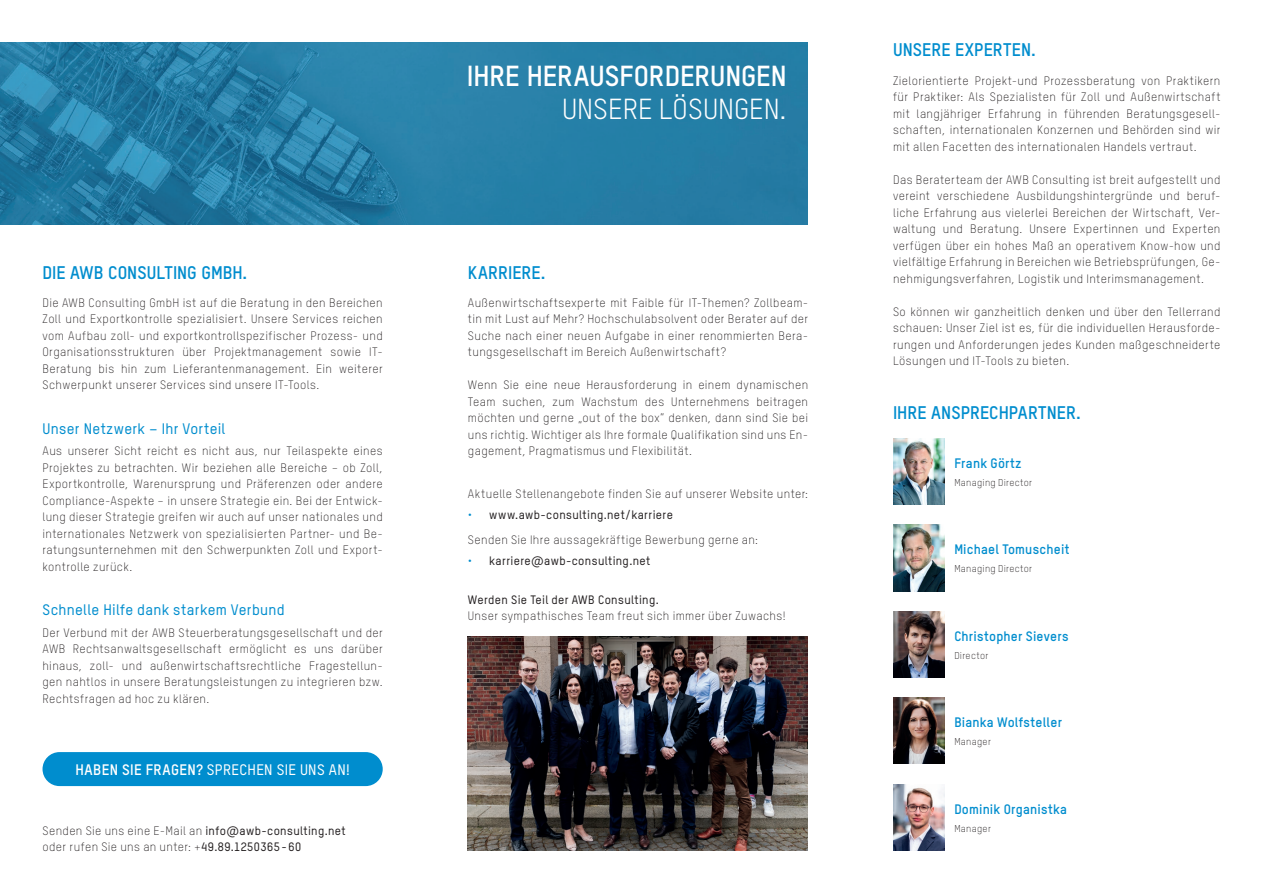
<style>
.page{position:relative;width:1263px;height:893px;background:#fff}
.page>*{position:absolute;margin:0;border:0;box-sizing:border-box;transform-origin:0 0}
.t1{font:700 28.5px "TSTARPRO";color:#fff}
.t2{font:28.5px "TSTARPRO";color:#fff}
.t3{font:700 18px "TSTARPRO";letter-spacing:.005em;color:#008dce}
.t4{font:500 15px "TSTARPRO";letter-spacing:.02em;color:#008dce}
.t5{font:500 15px "TSTARPRO";letter-spacing:.025em;color:#fff}
.t6{font:700 13.5px "TSTARPRO";letter-spacing:.015em;color:#008dce}
.t7{font:300 12px/16.5px "TSTARPRO";letter-spacing:.03em;color:#231f20;text-align:justify}
.t8{font:500 12px "TSTARPRO";letter-spacing:.03em;color:#231f20}
.t9{font:300 9.75px "TSTARPRO";letter-spacing:.03em;color:#231f20}
.s1{font-weight:700}
.s2{font-weight:500}
.s3{color:#008dce}
.s4{font-weight:300;color:#008dce}
</style>
<div class="page">
<img style="left:0;top:43px;width:808px;height:181px">
<div style="left:43px;top:752px;width:340px;height:34px;background:#008dce;border-radius:17px"></div>
<img style="left:893px;top:611px;width:51px;height:66px">
<img style="left:893px;top:784px;width:51px;height:66px">
<img style="left:893px;top:525px;width:51px;height:66px">
<img style="left:893px;top:698px;width:51px;height:66px">
<img style="left:893px;top:438px;width:51px;height:67px">
<img style="left:468px;top:637px;width:340px;height:213px">
<h2 class="t3" style="left:43px;top:260px;width:206px">DIE AWB CONSULTING GMBH.</h2>
<p class="t7" style="left:43px;top:294px;width:342px">Die AWB Consulting GmbH ist auf die Beratung in den Bereichen Zoll und Exportkontrolle spezialisiert. Unsere Services reichen vom Aufbau zoll- und exportkontrollspezifischer Prozess- und Organisationsstrukturen über Projektmanagement sowie IT-Beratung bis hin zum Lieferantenmanagement. Ein weiterer Schwerpunkt unserer Services sind unsere IT-Tools.</p>
<p class="t4" style="left:43px;top:418px;width:184px">Unser Netzwerk – Ihr Vorteil</p>
<p class="t7" style="left:43px;top:442px;width:342px">Aus unserer Sicht reicht es nicht aus, nur Teilaspekte eines Projektes zu betrachten. Wir beziehen alle Bereiche – ob Zoll, Exportkontrolle, Warenursprung und Präferenzen oder andere Compliance-Aspekte – in unsere Strategie ein. Bei der Entwick&shy;lung dieser Strategie greifen wir auch auf unser nationales und internationales Netzwerk von spezialisierten Partner- und Be&shy;ratungsunternehmen mit den Schwerpunkten Zoll und Export&shy;kontrolle zurück.</p>
<p class="t4" style="left:43px;top:600px;width:244px">Schnelle Hilfe dank starkem Verbund</p>
<p class="t7" style="left:43px;top:624px;width:342px">Der Verbund mit der AWB Steuerberatungsgesellschaft und der AWB Rechtsanwaltsgesellschaft ermöglicht es uns darüber hinaus, zoll- und außenwirtschaftsrechtliche Fragestellun&shy;gen nahtlos in unsere Beratungsleistungen zu integrieren bzw.<br>Rechtsfragen ad hoc zu klären.</p>
<p class="t5" style="left:75px;top:759px;width:276px"><span class="s1">HABEN SIE FRAGEN?</span> SPRECHEN SIE UNS AN!</p>
<p class="t7" style="left:43px;top:822px;width:305px">Senden Sie uns eine E-Mail an <span class="s2">info@awb-consulting.net </span>oder rufen Sie uns an unter: +<span class="s2">49.89.1250365 - 60</span></p>
<h1 class="t1" style="left:467px;top:56px;width:321px">IHRE HERAUSFORDERUNGEN</h1>
<h1 class="t2" style="left:562px;top:90px;width:226px">UNSERE LÖSUNGEN.</h1>
<h2 class="t3" style="left:468px;top:260px;width:79px">KARRIERE.</h2>
<p class="t7" style="left:468px;top:294px;width:342px">Außenwirtschaftsexperte mit Faible für IT-Themen? Zollbeam&shy;tin mit Lust auf Mehr? Hochschulabsolvent oder Berater auf der Suche nach einer neuen Aufgabe in einer renommierten Bera&shy;tungsgesellschaft im Bereich Außenwirtschaft?</p>
<p class="t7" style="left:468px;top:376px;width:342px">Wenn Sie eine neue Herausforderung in einem dynamischen Team suchen, zum Wachstum des Unternehmens beitragen möchten und gerne „out of the box“ denken, dann sind Sie bei uns richtig. Wichtiger als Ihre formale Qualifikation sind uns En&shy;gagement, Pragmatismus und Flexibilität.</p>
<p class="t7" style="left:468px;top:485px;width:342px">Aktuelle Stellenangebote finden Sie auf unserer Website unter:</p>
<p class="t7" style="left:468px;top:501px;width:292px;line-height:25.5px"><span class="s3">•</span> <span class="s2">www.awb-consulting.net/karriere<br></span>Senden Sie Ihre aussagekräftige Bewerbung gerne an:</p>
<p class="t8" style="left:468px;top:553px;width:184px"><span class="s4">•</span> karriere@awb-consulting.net</p>
<p class="t8" style="left:468px;top:591px;width:192px">Werden Sie Teil der AWB Consulting.</p>
<p class="t7" style="left:468px;top:607px;width:319px">Unser sympathisches Team freut sich immer über Zuwachs!</p>
<h2 class="t3" style="left:893px;top:38px;width:144px">UNSERE EXPERTEN.</h2>
<p class="t7" style="left:893px;top:72px;width:329px">Zielorientierte Projekt-und Prozessberatung von Praktikern für Praktiker: Als Spezialisten für Zoll und Außenwirtschaft mit langjähriger Erfahrung in führenden Beratungsgesell&shy;schaften, internationalen Konzernen und Behörden sind wir mit allen Facetten des internationalen Handels vertraut.</p>
<p class="t7" style="left:893px;top:171px;width:329px">Das Beraterteam der AWB Consulting ist breit aufgestellt und vereint verschiedene Ausbildungshintergründe und beruf&shy;liche Erfahrung aus vielerlei Bereichen der Wirtschaft, Ver&shy;waltung und Beratung. Unsere Expertinnen und Experten verfügen über ein hohes Maß an operativem Know-how und vielfältige Erfahrung in Bereichen wie Betriebsprüfungen, Ge&shy;nehmigungsverfahren, Logistik und Interimsmanagement.</p>
<p class="t7" style="left:893px;top:303px;width:329px">So können wir ganzheitlich denken und über den Tellerrand schauen: Unser Ziel ist es, für die individuellen Herausforde&shy;rungen und Anforderungen jedes Kunden maßgeschneiderte Lösungen und IT-Tools zu bieten.</p>
<h2 class="t3" style="left:893px;top:401px;width:189px">IHRE ANSPRECHPARTNER.</h2>
<p class="t6" style="left:954px;top:454px;width:69px">Frank Görtz</p>
<p class="t9" style="left:954px;top:476px;width:79px">Managing Director</p>
<p class="t6" style="left:954px;top:540px;width:117px">Michael Tomuscheit</p>
<p class="t9" style="left:954px;top:562px;width:79px">Managing Director</p>
<p class="t6" style="left:954px;top:627px;width:116px">Christopher Sievers</p>
<p class="t9" style="left:954px;top:649px;width:36px">Director</p>
<p class="t6" style="left:954px;top:713px;width:109px">Bianka Wolfsteller</p>
<p class="t9" style="left:954px;top:735px;width:38px">Manager</p>
<p class="t6" style="left:954px;top:800px;width:114px">Dominik Organistka</p>
<p class="t9" style="left:954px;top:822px;width:38px">Manager</p>
</div>
